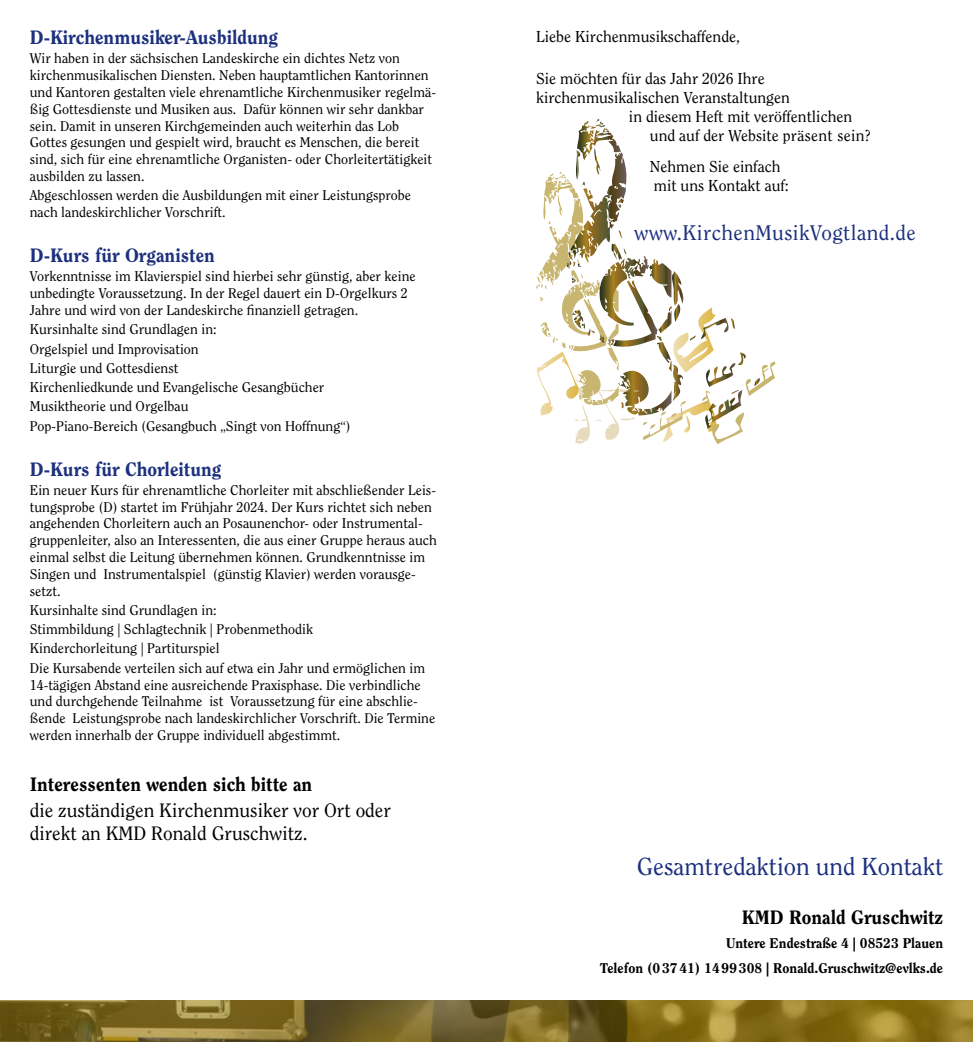
<style>
.page{position:relative;width:973px;height:1042px;background:#fff}
.page>*{position:absolute;margin:0;border:0;box-sizing:border-box;transform-origin:0 0}
.t1{font:24.5px "Clearface Std";color:#1c307e}
.t2{font:21px "Clearface Std";letter-spacing:.02em;color:#1c307e}
.t3{font:800 19.25px "Clearface Std";color:#1c307e}
.t4{font:19.25px/23.1px "Clearface Std";color:#000}
.t5{font:800 19.25px "Clearface Std";color:#000}
.t6{font:15.75px/18.9px "Clearface Std";color:#000}
.t7{font:14px/16.8px "Clearface Std";color:#000}
.t8{font:800 14px/24.3px "Clearface Std";color:#000;text-align:right}
</style>
<div class="page">
<svg style="left:536px;top:119px;width:240px;height:325px"></svg>
<img style="left:0;top:1000px;width:972px;height:42px">
<h3 class="t3" style="left:30px;top:26px;width:250px">D-Kirchenmusiker-Ausbildung</h3>
<p class="t7" style="left:30px;top:50px;width:407px">Wir haben in der sächsischen Landeskirche ein dichtes Netz von kirchenmusikalischen Diensten. Neben hauptamtlichen Kantorinnen und Kantoren gestalten viele ehrenamtliche Kirchenmusiker regelmä&shy;ßig Gottesdienste und Musiken aus. Dafür können wir sehr dankbar sein. Damit in unseren Kirchgemeinden auch weiterhin das Lob Gottes gesungen und gespielt wird, braucht es Menschen, die bereit sind, sich für eine ehrenamtliche Organisten- oder Chorleitertätigkeit ausbilden zu lassen.</p>
<p class="t7" style="left:30px;top:187px;width:383px">Abgeschlossen werden die Ausbildungen mit einer Leistungsprobe nach landeskirchlicher Vorschrift.</p>
<h3 class="t3" style="left:30px;top:244px;width:187px">D-Kurs für Organisten</h3>
<p class="t7" style="left:30px;top:268px;width:387px">Vorkenntnisse im Klavierspiel sind hierbei sehr günstig, aber keine unbedingte Voraussetzung. In der Regel dauert ein D-Orgelkurs 2<br>Jahre und wird von der Landeskirche finanziell getragen.</p>
<p class="t7" style="left:30px;top:320px;width:322px;line-height:19.2px">Kursinhalte sind Grundlagen in:<br>Orgelspiel und Improvisation<br>Liturgie und Gottesdienst<br>Kirchenliedkunde und Evangelische Gesangbücher Musiktheorie und Orgelbau<br>Pop-Piano-Bereich (Gesangbuch „Singt von Hoffnung“)</p>
<h3 class="t3" style="left:30px;top:457px;width:193px">D-Kurs für Chorleitung</h3>
<p class="t7" style="left:30px;top:481px;width:408px">Ein neuer Kurs für ehrenamtliche Chorleiter mit abschließender Leis&shy;tungsprobe (D) startet im Frühjahr 2024. Der Kurs richtet sich neben angehenden Chorleitern auch an Posaunenchor- oder Instrumental&shy;gruppenleiter, also an Interessenten, die aus einer Gruppe heraus auch einmal selbst die Leitung übernehmen können. Grundkenntnisse im Singen und Instrumentalspiel (günstig Klavier) werden vorausge&shy;setzt.</p>
<p class="t7" style="left:30px;top:600px;width:397px;line-height:19.2px">Kursinhalte sind Grundlagen in:<br>Stimmbildung | Schlagtechnik | Probenmethodik<br>Kinderchorleitung | Partiturspiel<br>Die Kursabende verteilen sich auf etwa ein Jahr und ermöglichen im</p>
<p class="t7" style="left:30px;top:676px;width:407px">14-tägigen Abstand eine ausreichende Praxisphase. Die verbindliche und durchgehende Teilnahme ist Voraussetzung für eine abschlie&shy;ßende Leistungsprobe nach landeskirchlicher Vorschrift. Die Termine werden innerhalb der Gruppe individuell abgestimmt.</p>
<h3 class="t5" style="left:30px;top:772px;width:284px">Interessenten wenden sich bitte an</h3>
<h3 class="t4" style="left:30px;top:798px;width:362px">die zuständigen Kirchenmusiker vor Ort oder direkt an KMD Ronald Gruschwitz.</h3>
<p class="t6" style="left:536px;top:27px;width:205px">Liebe Kirchenmusikschaffende,</p>
<p class="t6" style="left:536px;top:69px;width:230px">Sie möchten für das Jahr 2026 Ihre</p>
<p class="t6" style="left:536px;top:88px;width:255px">kirchenmusikalischen Veranstaltungen</p>
<p class="t6" style="left:628px;top:107px;width:225px">in diesem Heft mit veröffentlichen</p>
<p class="t6" style="left:649px;top:126px;width:222px">und auf der Website präsent sein?</p>
<p class="t6" style="left:649px;top:157px;width:140px">Nehmen Sie einfach mit uns Kontakt auf:</p>
<h2 class="t2" style="left:634px;top:220px;width:282px">www.KirchenMusikVogtland.de</h2>
<h1 class="t1" style="left:636px;top:852px;width:308px">Gesamtredaktion und Kontakt</h1>
<h3 class="t5" style="left:741px;top:905px;width:203px">KMD Ronald Gruschwitz</h3>
<p class="t8" style="left:599px;top:931px;width:345px">Untere Endestraße 4 | 08523 Plauen<br>Telefon (03741) 1499308 | Ronald.Gruschwitz@evlks.de</p>
</div>
